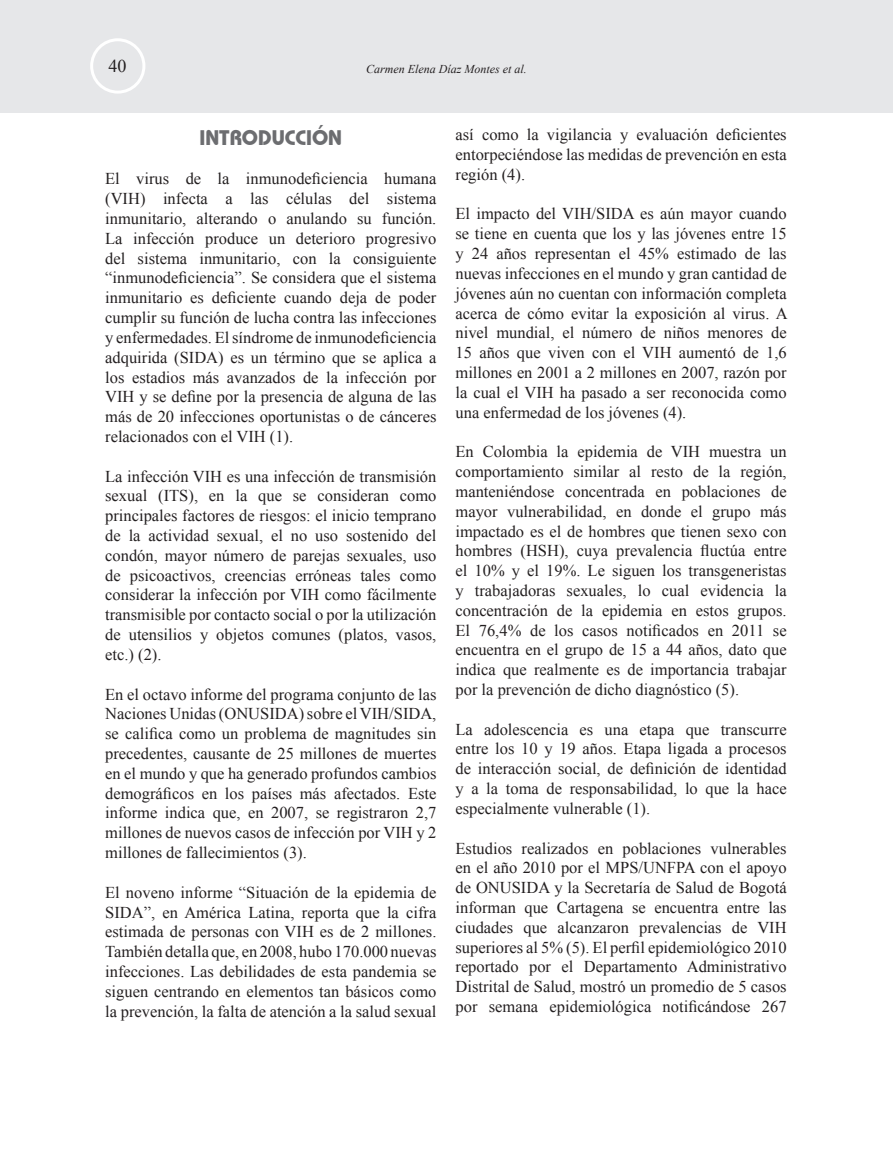
<style>
.page{position:relative;width:893px;height:1149px;background:#fff}
.page>*{position:absolute;margin:0;border:0;box-sizing:border-box;transform-origin:0 0}
.t1{font:700 21px "Bauhaus IT Cby BT";color:#6c6d70}
.t2{font:18px "Times New Roman";color:#231f20}
.t3{font:16.5px/19.8px "Times New Roman";color:#231f20;text-align:justify}
.t4{font:italic 12px "Times New Roman";color:#231f20}
</style>
<div class="page">
<div style="left:0;top:0;width:893px;height:113px;background:#e6e7e9"></div>
<div style="left:90px;top:38px;width:55px;height:56px;border:3px solid #fff;border-radius:50%"></div>
<p class="t2" style="left:109px;top:54px;width:19px">40</p>
<p class="t4" style="left:366px;top:61px;width:162px">Carmen Elena Díaz Montes et al.</p>
<p class="t1" style="left:199px;top:124px;width:144px">INTRODUCCIÓN</p>
<p class="t3" style="left:105px;top:169px;width:333px">El virus de la inmunodeficiencia humana (VIH) infecta a las células del sistema inmunitario, alterando o anulando su función.<br>La infección produce un deterioro progresivo del sistema inmunitario, con la consiguiente “inmunodeficiencia”. Se considera que el sistema inmunitario es deficiente cuando deja de poder cumplir su función de lucha contra las infecciones y enfermedades. El síndrome de inmunodeficiencia adquirida (SIDA) es un término que se aplica a los estadios más avanzados de la infección por VIH y se define por la presencia de alguna de las más de 20 infecciones oportunistas o de cánceres relacionados con el VIH (1).</p>
<p class="t3" style="left:105px;top:466px;width:333px">La infección VIH es una infección de transmisión sexual (ITS), en la que se consideran como principales factores de riesgos: el inicio temprano de la actividad sexual, el no uso sostenido del condón, mayor número de parejas sexuales, uso de psicoactivos, creencias erróneas tales como considerar la infección por VIH como fácilmente transmisible por contacto social o por la utilización de utensilios y objetos comunes (platos, vasos, etc.) (2).</p>
<p class="t3" style="left:105px;top:683px;width:333px">En el octavo informe del programa conjunto de las Naciones Unidas (ONUSIDA) sobre el VIH/SIDA, se califica como un problema de magnitudes sin precedentes, causante de 25 millones de muertes en el mundo y que ha generado profundos cambios demográficos en los países más afectados. Este informe indica que, en 2007, se registraron 2,7 millones de nuevos casos de infección por VIH y 2 millones de fallecimientos (3).</p>
<p class="t3" style="left:105px;top:881px;width:333px">El noveno informe “Situación de la epidemia de SIDA”, en América Latina, reporta que la cifra estimada de personas con VIH es de 2 millones.<br>También detalla que, en 2008, hubo 170.000 nuevas infecciones. Las debilidades de esta pandemia se siguen centrando en elementos tan básicos como la prevención, la falta de atención a la salud sexual</p>
<p class="t3" style="left:455px;top:124px;width:333px">así como la vigilancia y evaluación deficientes entorpeciéndose las medidas de prevención en esta región (4).</p>
<p class="t3" style="left:455px;top:204px;width:334px">El impacto del VIH/SIDA es aún mayor cuando se tiene en cuenta que los y las jóvenes entre 15 y 24 años representan el 45% estimado de las nuevas infecciones en el mundo y gran cantidad de jóvenes aún no cuentan con información completa acerca de cómo evitar la exposición al virus. A nivel mundial, el número de niños menores de 15 años que viven con el VIH aumentó de 1,6 millones en 2001 a 2 millones en 2007, razón por la cual el VIH ha pasado a ser reconocida como una enfermedad de los jóvenes (4).</p>
<p class="t3" style="left:455px;top:441px;width:333px">En Colombia la epidemia de VIH muestra un comportamiento similar al resto de la región, manteniéndose concentrada en poblaciones de mayor vulnerabilidad, en donde el grupo más impactado es el de hombres que tienen sexo con hombres (HSH), cuya prevalencia fluctúa entre el 10% y el 19%. Le siguen los transgeneristas y trabajadoras sexuales, lo cual evidencia la concentración de la epidemia en estos grupos.<br>El 76,4% de los casos notificados en 2011 se encuentra en el grupo de 15 a 44 años, dato que indica que realmente es de importancia trabajar por la prevención de dicho diagnóstico (5).</p>
<p class="t3" style="left:455px;top:718px;width:333px">La adolescencia es una etapa que transcurre entre los 10 y 19 años. Etapa ligada a procesos de interacción social, de definición de identidad y a la toma de responsabilidad, lo que la hace especialmente vulnerable (1).</p>
<p class="t3" style="left:455px;top:837px;width:333px">Estudios realizados en poblaciones vulnerables en el año 2010 por el MPS/UNFPA con el apoyo de ONUSIDA y la Secretaría de Salud de Bogotá informan que Cartagena se encuentra entre las ciudades que alcanzaron prevalencias de VIH superiores al 5% (5). El perfil epidemiológico 2010 reportado por el Departamento Administrativo Distrital de Salud, mostró un promedio de 5 casos por semana epidemiológica notificándose 267</p>
</div>
